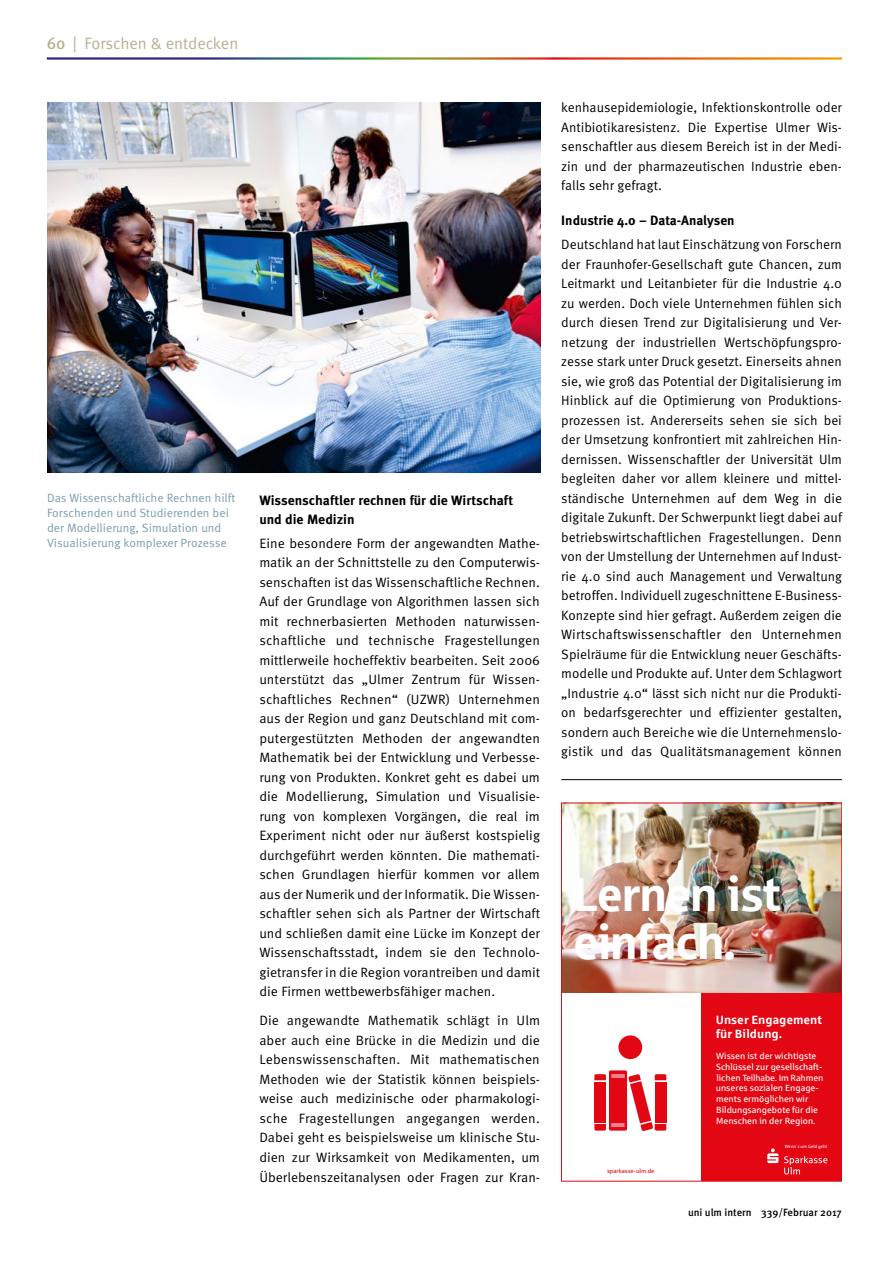
<style>
.page{position:relative;width:893px;height:1263px;background:#fff}
.page>*{position:absolute;margin:0;border:0;box-sizing:border-box;transform-origin:0 0}
.t1{font:47.85px/47.8px "Sparkasse Head";color:#fff}
.t2{font:16.5px "Meta Normal";color:#b6b294}
.t3{font:13.5px/19.5px "Meta OT Norm";color:#000;text-align:justify}
.t4{font:700 13.5px/19.5px "Meta OT";color:#000}
.t5{font:12px/15px "Meta OT Norm";color:#7b9cae}
.t6{font:700 12px/14.4px "Sparkasse Rg";color:#fff}
.t7{font:500 10.5px "Meta OT";color:#000}
.t8{font:9px/10.8px "Sparkasse Rg";color:#fff}
.t9{font:6px "Sparkasse Rg";color:#e30613}
.t10{font:4.65px "Myriad Pro";color:#fff}
.s1{font-family:"Meta";font-weight:500}
</style>
<div class="page">
<img style="left:47px;top:102px;width:493px;height:371px">
<hr style="left:561px;top:779px;width:281px;height:1px;background:#000">
<div style="left:702px;top:992px;width:140px;height:189px;background:#e30613"></div>
<svg style="left:618px;top:1035px;width:24px;height:24px"></svg>
<svg style="left:594px;top:1070px;width:72px;height:61px"></svg>
<img style="left:563px;top:805px;width:277px;height:187px">
<svg style="left:784px;top:1156px;width:43px;height:18px"></svg>
<svg style="left:767px;top:1148px;width:11px;height:15px"></svg>
<div style="left:561px;top:803px;width:281px;height:378px;border:1px solid #e30613"></div>
<p class="t2" style="left:47px;top:34px;width:193px"><span class="s1">60</span> | Forschen &amp; entdecken</p>
<p class="t5" style="left:47px;top:491px;width:190px">Das Wissenschaftliche Rechnen hilft Forschenden und Studierenden bei der Modellierung, Simulation und Visualisierung komplexer Prozesse</p>
<p class="t4" style="left:259px;top:490px;width:255px">Wissenschaftler rechnen für die Wirtschaft und die Medizin</p>
<p class="t3" style="left:259px;top:534px;width:282px">Eine besondere Form der angewandten Mathe&shy;matik an der Schnittstelle zu den Computerwis&shy;senschaften ist das Wissenschaftliche Rechnen.<br>Auf der Grundlage von Algorithmen lassen sich mit rechnerbasierten Methoden naturwissen&shy;schaftliche und technische Fragestellungen mittlerweile hocheffektiv bearbeiten. Seit 2006 unterstützt das „Ulmer Zentrum für Wissen&shy;schaftliches Rechnen“ (UZWR) Unternehmen aus der Region und ganz Deutschland mit com&shy;putergestützten Methoden der angewandten Mathematik bei der Entwicklung und Verbesse&shy;rung von Produkten. Konkret geht es dabei um die Modellierung, Simulation und Visualisie&shy;rung von komplexen Vorgängen, die real im Experiment nicht oder nur äußerst kostspielig durchgeführt werden könnten. Die mathemati&shy;schen Grundlagen hierfür kommen vor allem aus der Numerik und der Informatik. Die Wissen&shy;schaftler sehen sich als Partner der Wirtschaft und schließen damit eine Lücke im Konzept der Wissenschaftsstadt, indem sie den Technolo&shy;gietransfer in die Region vorantreiben und damit die Firmen wettbewerbsfähiger machen.</p>
<p class="t3" style="left:259px;top:1011px;width:282px">Die angewandte Mathematik schlägt in Ulm aber auch eine Brücke in die Medizin und die Lebenswissenschaften. Mit mathematischen Methoden wie der Statistik können beispiels&shy;weise auch medizinische oder pharmakologi&shy;sche Fragestellungen angegangen werden.<br>Dabei geht es beispielsweise um klinische Stu&shy;dien zur Wirksamkeit von Medikamenten, um Überlebenszeitanalysen oder Fragen zur Kran-</p>
<p class="t3" style="left:561px;top:98px;width:282px">kenhausepidemiologie, Infektionskontrolle oder Antibiotikaresistenz. Die Expertise Ulmer Wis&shy;senschaftler aus diesem Bereich ist in der Medi&shy;zin und der pharmazeutischen Industrie eben&shy;falls sehr gefragt.</p>
<p class="t4" style="left:561px;top:211px;width:175px">Industrie 4.0 – Data-Analysen</p>
<p class="t3" style="left:561px;top:235px;width:282px">Deutschland hat laut Einschätzung von Forschern der Fraunhofer-Gesellschaft gute Chancen, zum Leitmarkt und Leitanbieter für die Industrie 4.0 zu werden. Doch viele Unternehmen fühlen sich durch diesen Trend zur Digitalisierung und Ver&shy;netzung der industriellen Wertschöpfungspro&shy;zesse stark unter Druck gesetzt. Einerseits ahnen sie, wie groß das Potential der Digitalisierung im Hinblick auf die Optimierung von Produktions&shy;prozessen ist. Andererseits sehen sie sich bei der Umsetzung konfrontiert mit zahlreichen Hin&shy;dernissen. Wissenschaftler der Universität Ulm begleiten daher vor allem kleinere und mittel&shy;ständische Unternehmen auf dem Weg in die digitale Zukunft. Der Schwerpunkt liegt dabei auf betriebswirtschaftlichen Fragestellungen. Denn von der Umstellung der Unternehmen auf Indust&shy;rie 4.0 sind auch Management und Verwaltung betroffen. Individuell zugeschnittene E-Business-Konzepte sind hier gefragt. Außerdem zeigen die Wirtschaftswissenschaftler den Unternehmen Spielräume für die Entwicklung neuer Geschäfts&shy;modelle und Produkte auf. Unter dem Schlagwort „Industrie 4.0“ lässt sich nicht nur die Produkti&shy;on bedarfsgerechter und effizienter gestalten, sondern auch Bereiche wie die Unternehmenslo&shy;gistik und das Qualitätsmanagement können</p>
<h1 class="t1" style="left:574px;top:868px;width:209px">Lernen ist einfach.</h1>
<p class="t6" style="left:716px;top:1012px;width:108px">Unser Engagement für Bildung.</p>
<p class="t8" style="left:716px;top:1050px;width:109px">Wissen ist der wichtigste<br>Schlüssel zur gesellschaft&shy;lichen Teilhabe. Im Rahmen unseres sozialen Engage&shy;ments ermöglichen wir<br>Bildungsangebote für die<br>Menschen in der Region.</p>
<p class="t9" style="left:607px;top:1167px;width:49px">sparkasse-ulm.de</p>
<p class="t10" style="left:785px;top:1144px;width:44px">Wenn´s um Geld geht</p>
<p class="t7" style="left:688px;top:1205px;width:155px">uni ulm intern 339/Februar 2017</p>
</div>
